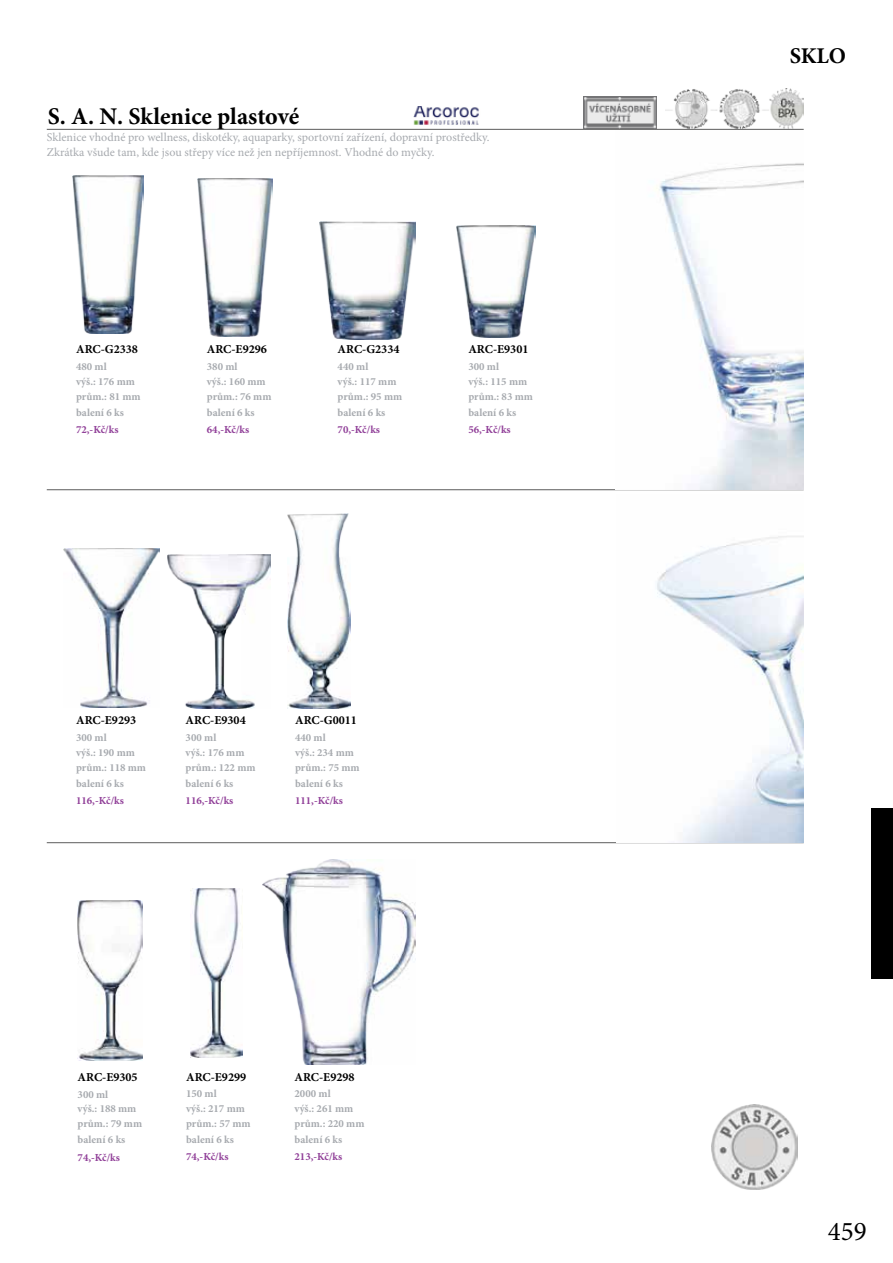
<style>
.page{position:relative;width:893px;height:1263px;background:#fff}
.page>*{position:absolute;margin:0;border:0;box-sizing:border-box;transform-origin:0 0}
.t1{font:27px "Minion Pro";color:#000}
.t2{font:700 24px "Minion Pro";color:#000}
.t3{font:700 22.5px "Minion Pro";color:#000}
.t4{font:700 12.15px "Minion Pro";color:#000}
.t5{font:12px/14.4px "Minion Pro";color:#a7aaaf}
.t6{font:700 10.8px/14.7px "Minion Pro";color:#a7aaaf}
.t7{font:700 10.8px "Minion Pro";color:#903f98}
</style>
<div class="page">
<div style="left:872px;top:808px;width:21px;height:170px;background:#000"></div>
<hr style="left:47px;top:489px;width:757px;height:1px;background:#5c5c5c">
<hr style="left:47px;top:842px;width:757px;height:1px;background:#5c5c5c">
<hr style="left:47px;top:129px;width:757px;height:1px;background:#5c5c5c">
<img style="left:72px;top:175px;width:72px;height:158px">
<img style="left:198px;top:179px;width:74px;height:157px">
<img style="left:320px;top:221px;width:95px;height:118px">
<img style="left:456px;top:225px;width:80px;height:112px">
<img style="left:64px;top:549px;width:95px;height:158px">
<img style="left:168px;top:555px;width:102px;height:154px">
<img style="left:288px;top:513px;width:63px;height:195px">
<img style="left:77px;top:900px;width:65px;height:160px">
<img style="left:191px;top:889px;width:51px;height:168px">
<img style="left:262px;top:859px;width:153px;height:206px">
<img style="left:656px;top:163px;width:147px;height:326px">
<img style="left:657px;top:536px;width:147px;height:306px">
<img style="left:413px;top:106px;width:66px;height:19px">
<img style="left:665px;top:89px;width:138px;height:40px">
<img style="left:711px;top:1104px;width:86px;height:86px">
<img style="left:584px;top:96px;width:73px;height:32px">
<h2 class="t2" style="left:48px;top:99px;width:253px">S. A. N. Sklenice plastové</h2>
<p class="t5" style="left:47px;top:130px;width:444px">Sklenice vhodné pro wellness, diskotéky, aquaparky, sportovní zařízení, dopravní prostředky.<br>Zkrátka všude tam, kde jsou střepy více než jen nepříjemnost. Vhodné do myčky.</p>
<p class="t4" style="left:76px;top:341px;width:63px">ARC-G2338</p>
<p class="t6" style="left:76px;top:359px;width:66px">480 ml<br>výš.: 176 mm prům.: 81 mm</p>
<p class="t6" style="left:76px;top:405px;width:49px">balení 6 ks</p>
<p class="t7" style="left:76px;top:422px;width:44px">72,-Kč/ks</p>
<p class="t4" style="left:207px;top:341px;width:62px">ARC-E9296</p>
<p class="t6" style="left:207px;top:359px;width:66px">380 ml<br>výš.: 160 mm prům.: 76 mm</p>
<p class="t6" style="left:207px;top:405px;width:49px">balení 6 ks</p>
<p class="t7" style="left:207px;top:422px;width:44px">64,-Kč/ks</p>
<p class="t4" style="left:338px;top:341px;width:63px">ARC-G2334</p>
<p class="t6" style="left:338px;top:359px;width:66px">440 ml<br>výš.: 117 mm prům.: 95 mm</p>
<p class="t6" style="left:338px;top:405px;width:49px">balení 6 ks</p>
<p class="t7" style="left:338px;top:422px;width:44px">70,-Kč/ks</p>
<p class="t4" style="left:468px;top:341px;width:62px">ARC-E9301</p>
<p class="t6" style="left:468px;top:359px;width:66px">300 ml<br>výš.: 115 mm prům.: 83 mm</p>
<p class="t6" style="left:468px;top:405px;width:49px">balení 6 ks</p>
<p class="t7" style="left:468px;top:422px;width:44px">56,-Kč/ks</p>
<p class="t4" style="left:76px;top:712px;width:62px">ARC-E9293</p>
<p class="t6" style="left:76px;top:730px;width:71px">300 ml<br>výš.: 190 mm prům.: 118 mm</p>
<p class="t6" style="left:76px;top:776px;width:49px">balení 6 ks</p>
<p class="t7" style="left:76px;top:793px;width:49px">116,-Kč/ks</p>
<p class="t4" style="left:186px;top:712px;width:62px">ARC-E9304</p>
<p class="t6" style="left:186px;top:730px;width:71px">300 ml<br>výš.: 176 mm prům.: 122 mm</p>
<p class="t6" style="left:186px;top:776px;width:49px">balení 6 ks</p>
<p class="t7" style="left:186px;top:793px;width:49px">116,-Kč/ks</p>
<p class="t4" style="left:295px;top:712px;width:63px">ARC-G0011</p>
<p class="t6" style="left:295px;top:730px;width:66px">440 ml<br>výš.: 234 mm prům.: 75 mm</p>
<p class="t6" style="left:295px;top:776px;width:49px">balení 6 ks</p>
<p class="t7" style="left:295px;top:793px;width:49px">111,-Kč/ks</p>
<p class="t4" style="left:78px;top:1068px;width:62px">ARC-E9305</p>
<p class="t6" style="left:78px;top:1087px;width:66px">300 ml<br>výš.: 188 mm prům.: 79 mm</p>
<p class="t6" style="left:78px;top:1132px;width:49px">balení 6 ks</p>
<p class="t7" style="left:78px;top:1149px;width:44px">74,-Kč/ks</p>
<p class="t4" style="left:186px;top:1068px;width:62px">ARC-E9299</p>
<p class="t6" style="left:186px;top:1086px;width:66px">150 ml<br>výš.: 217 mm prům.: 57 mm</p>
<p class="t6" style="left:186px;top:1132px;width:49px">balení 6 ks</p>
<p class="t7" style="left:186px;top:1149px;width:44px">74,-Kč/ks</p>
<p class="t4" style="left:295px;top:1068px;width:62px">ARC-E9298</p>
<p class="t6" style="left:295px;top:1086px;width:71px">2000 ml<br>výš.: 261 mm prům.: 220 mm</p>
<p class="t6" style="left:295px;top:1132px;width:49px">balení 6 ks</p>
<p class="t7" style="left:295px;top:1149px;width:49px">213,-Kč/ks</p>
<h3 class="t3" style="left:790px;top:40px;width:58px">SKLO</h3>
<h1 class="t1" style="left:828px;top:1213px;width:40px">459</h1>
</div>
